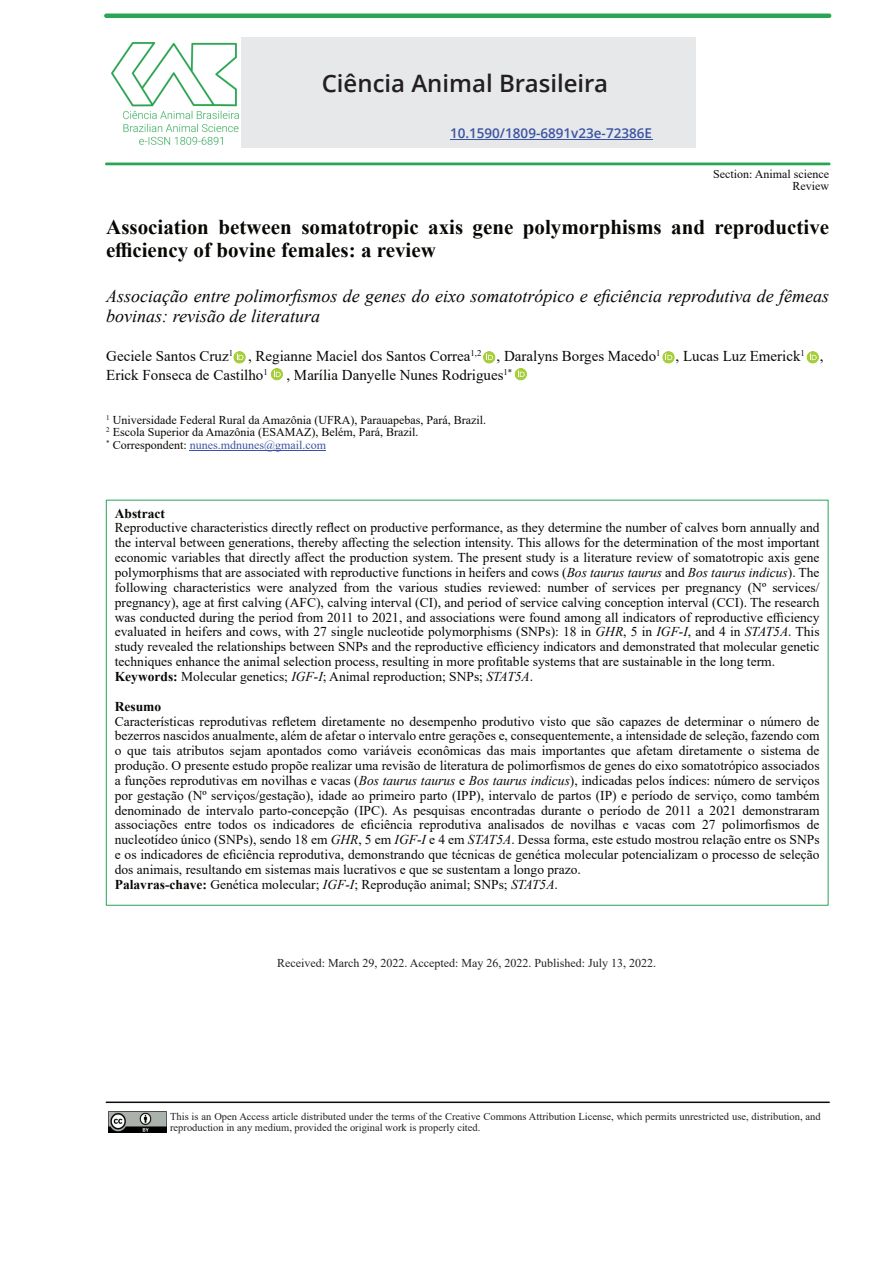
<style>
.page{position:relative;width:893px;height:1263px;background:#fff}
.page>*{position:absolute;margin:0;border:0;box-sizing:border-box;transform-origin:0 0}
.t1{font:600 24px "Open Sans";color:#231f20}
.t2{font:700 21px/23.1px "Times New Roman";color:#080704}
.t3{font:italic 18px/19.8px "Times New Roman";color:#080704}
.t4{font:15px/18.8px "Times New Roman";color:#080704}
.t5{font:13.5px/14.9px "Times New Roman";color:#080704}
.t6{font:600 13.5px "Open Sans";color:#3a53a3}
.t7{font:700 13.5px "Times New Roman";color:#080704}
.t8{font:12px/12.5px "Times New Roman";color:#080704}
.t9{font:12px "Times New Roman";color:#231f20}
.t10{font:12px/12px "Times New Roman";color:#0c0a10;text-align:right}
.t11{font:10.5px/10.5px "Times New Roman";color:#231f20}
.s1{color:#3a53a3}
.s2{font-style:italic}
.s3{font-weight:700}
</style>
<div class="page">
<div style="left:241px;top:37px;width:455px;height:111px;background:#e7e8e9"></div>
<hr style="left:106px;top:14px;width:723px;height:4px;background:#29a555">
<hr style="left:106px;top:163px;width:723px;height:2px;background:#29a555">
<hr style="left:450px;top:139px;width:202px;height:1px;background:#3a53a3">
<img style="left:112px;top:43px;width:126px;height:102px">
<img style="left:108px;top:1112px;width:58px;height:20px">
<hr style="left:106px;top:1101px;width:723px;height:2px;background:#0c0a10">
<hr style="left:190px;top:450px;width:136px;height:1px;background:#3a53a3">
<svg style="left:233px;top:351px;width:13px;height:13px"></svg>
<svg style="left:237px;top:353px;width:6px;height:7px"></svg>
<svg style="left:483px;top:351px;width:12px;height:13px"></svg>
<svg style="left:486px;top:353px;width:7px;height:7px"></svg>
<svg style="left:662px;top:351px;width:13px;height:13px"></svg>
<svg style="left:665px;top:353px;width:7px;height:7px"></svg>
<svg style="left:806px;top:351px;width:13px;height:13px"></svg>
<svg style="left:810px;top:353px;width:7px;height:7px"></svg>
<div style="left:271px;top:368px;width:12px;height:12px;background:#a6ce39;border-radius:50%"></div>
<svg style="left:274px;top:370px;width:7px;height:7px"></svg>
<svg style="left:514px;top:368px;width:13px;height:12px"></svg>
<svg style="left:518px;top:370px;width:7px;height:7px"></svg>
<h1 class="t1" style="left:322px;top:73px;width:288px">Ciência Animal Brasileira</h1>
<p class="t6" style="left:450px;top:128px;width:204px">10.1590/1809-6891v23e-72386E</p>
<p class="t10" style="left:713px;top:170px;width:117px">Section: Animal science<br>Review</p>
<h2 class="t2" style="left:106px;top:217px;width:724px">Association between somatotropic axis gene polymorphisms and reproductive efficiency of bovine females: a review</h2>
<h3 class="t3" style="left:106px;top:288px;width:724px">Associação entre polimorfismos de genes do eixo somatotrópico e eficiência reprodutiva de fêmeas bovinas: revisão de literatura</h3>
<p class="t4" style="left:106px;top:348px;width:719px">Geciele Santos Cruz<sup>1</sup> , Regianne Maciel dos Santos Correa<sup>1,2</sup> , Daralyns Borges Macedo<sup>1</sup> , Lucas Luz Emerick<sup>1</sup> ,<br>Erick Fonseca de Castilho<sup>1</sup></p>
<p class="t4" style="left:286px;top:367px;width:227px">, Marília Danyelle Nunes Rodrigues<sup>1*</sup></p>
<p class="t8" style="left:106px;top:414px;width:381px"><sup>1</sup> Universidade Federal Rural da Amazônia (UFRA), Parauapebas, Pará, Brazil.<br><sup>2</sup> Escola Superior da Amazônia (ESAMAZ), Belém, Pará, Brazil.<br><sup>*</sup> Correspondent: <span class="s1">nunes.mdnunes@gmail.com</span></p>
<p class="t7" style="left:115px;top:508px;width:52px">Abstract</p>
<p class="t5" style="left:115px;top:522px;width:706px">Reproductive characteristics directly reflect on productive performance, as they determine the number of calves born annually and the interval between generations, thereby affecting the selection intensity. This allows for the determination of the most important economic variables that directly affect the production system. The present study is a literature review of somatotropic axis gene polymorphisms that are associated with reproductive functions in heifers and cows (<span class="s2">Bos taurus taurus</span> and <span class="s2">Bos taurus indicus</span>). The following characteristics were analyzed from the various studies reviewed: number of services per pregnancy (Nº services/ pregnancy), age at first calving (AFC), calving interval (CI), and period of service calving conception interval (CCI). The research was conducted during the period from 2011 to 2021, and associations were found among all indicators of reproductive efficiency evaluated in heifers and cows, with 27 single nucleotide polymorphisms (SNPs): 18 in <span class="s2">GHR</span>, 5 in <span class="s2">IGF-I</span>, and 4 in <span class="s2">STAT5A</span>. This study revealed the relationships between SNPs and the reproductive efficiency indicators and demonstrated that molecular genetic techniques enhance the animal selection process, resulting in more profitable systems that are sustainable in the long term.<br><span class="s3">Keywords:</span> Molecular genetics; <span class="s2">IGF-I</span>; Animal reproduction; SNPs; <span class="s2">STAT5A</span>.</p>
<p class="t7" style="left:115px;top:701px;width:48px">Resumo</p>
<p class="t5" style="left:115px;top:715px;width:706px">Características reprodutivas refletem diretamente no desempenho produtivo visto que são capazes de determinar o número de bezerros nascidos anualmente, além de afetar o intervalo entre gerações e, consequentemente, a intensidade de seleção, fazendo com o que tais atributos sejam apontados como variáveis econômicas das mais importantes que afetam diretamente o sistema de produção. O presente estudo propõe realizar uma revisão de literatura de polimorfismos de genes do eixo somatotrópico associados a funções reprodutivas em novilhas e vacas (<span class="s2">Bos taurus taurus</span> e <span class="s2">Bos taurus indicus</span>), indicadas pelos índices: número de serviços por gestação (Nº serviços/gestação), idade ao primeiro parto (IPP), intervalo de partos (IP) e período de serviço, como também denominado de intervalo parto-concepção (IPC). As pesquisas encontradas durante o período de 2011 a 2021 demonstraram associações entre todos os indicadores de eficiência reprodutiva analisados de novilhas e vacas com 27 polimorfismos de nucleotídeo único (SNPs), sendo 18 em <span class="s2">GHR</span>, 5 em <span class="s2">IGF-I</span> e 4 em <span class="s2">STAT5A</span>. Dessa forma, este estudo mostrou relação entre os SNPs e os indicadores de eficiência reprodutiva, demonstrando que técnicas de genética molecular potencializam o processo de seleção dos animais, resultando em sistemas mais lucrativos e que se sustentam a longo prazo.<br><span class="s3">Palavras-chave:</span> Genética molecular; <span class="s2">IGF-I</span>; Reprodução animal; SNPs; <span class="s2">STAT5A</span>.</p>
<p class="t9" style="left:277px;top:959px;width:380px">Received: March 29, 2022. Accepted: May 26, 2022. Published: July 13, 2022.</p>
<p class="t11" style="left:170px;top:1112px;width:652px">This is an Open Access article distributed under the terms of the Creative Commons Attribution License, which permits unrestricted use, distribution, and reproduction in any medium, provided the original work is properly cited.</p>
</div>
